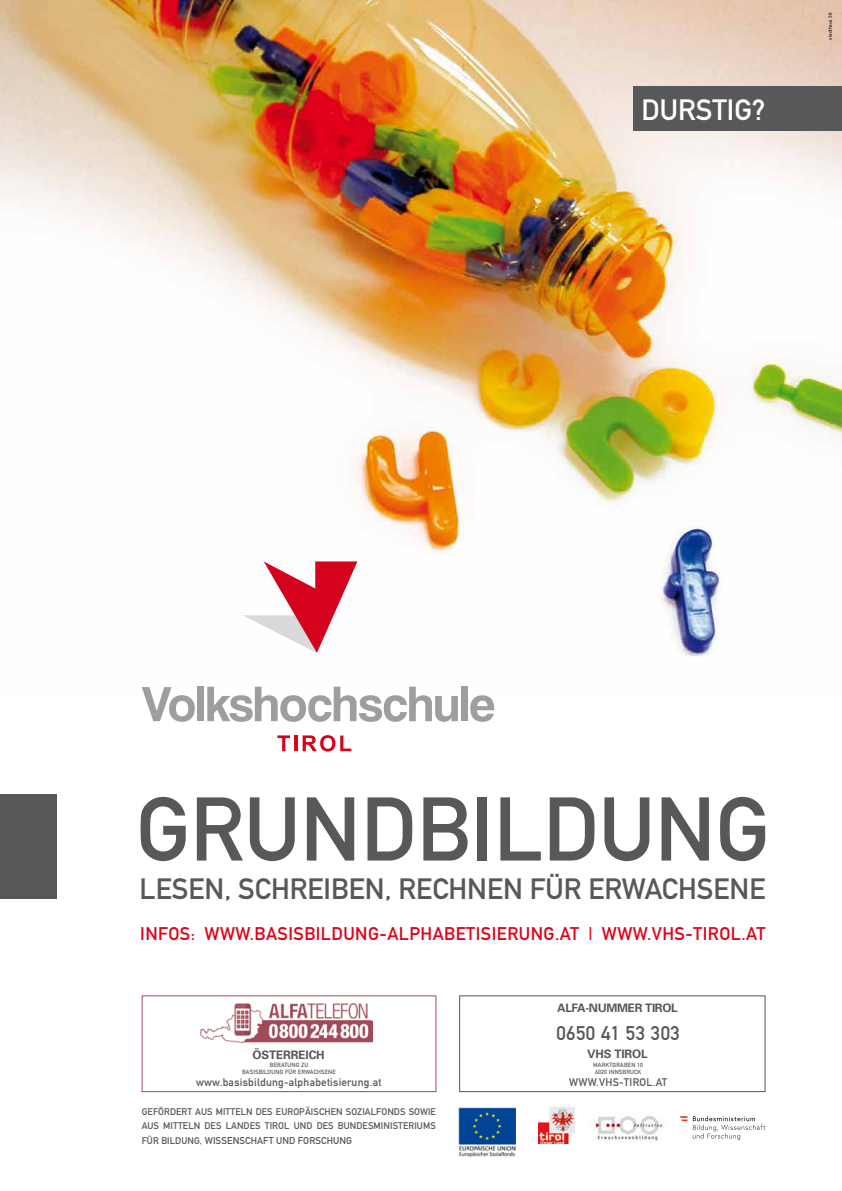
<style>
.page{position:relative;width:842px;height:1191px;background:#fff}
.page>*{position:absolute;margin:0;border:0;box-sizing:border-box;transform-origin:0 0}
.t1{font:88.7px "DIN Mittelschrift";color:#58585a}
.t2{font:29px "DIN Mittelschrift";color:#58585a}
.t3{font:29px "DIN Mittelschrift";color:#fff}
.t4{font:19.5px "DIN Mittelschrift";letter-spacing:.025em;color:#58585a}
.t5{font:18.1px "DIN Mittelschrift";letter-spacing:.025em;color:#e2001a}
.t6{font:700 11.7px "Univers";letter-spacing:-.01em;color:#58585a}
.t7{font:10.9px "DIN Mittelschrift";letter-spacing:.025em;color:#58585a}
.t8{font:9.8px "DIN Mittelschrift";letter-spacing:.01em;color:#58585a}
.t9{font:9.5px/14.4px "DIN Mittelschrift";letter-spacing:.01em;color:#58585a}
.t10{font:6px/7.2px "DIN Mittelschrift";letter-spacing:.025em;color:#58585a}
.t11{font:4.5px "Chalet London Nineteen Sixty";color:#000}
.s1{font-size:9.5px}
</style>
<div class="page">
<img style="left:0;top:0;width:842px;height:697px">
<div style="left:142px;top:995px;width:294px;height:97px;border:1px solid #a24b5a"></div>
<div style="left:633px;top:86px;width:209px;height:44px;background:#58585a"></div>
<div style="left:0;top:794px;width:57px;height:104px;background:#58585a"></div>
<div style="left:459px;top:995px;width:306px;height:97px;border:1px solid #58585a"></div>
<img style="left:200px;top:1003px;width:173px;height:39px">
<svg style="left:242px;top:561px;width:115px;height:92px"></svg>
<svg style="left:277px;top:735px;width:13px;height:16px"></svg>
<hr style="left:294px;top:735px;width:3px;height:16px;background:#d4021d">
<svg style="left:303px;top:735px;width:48px;height:16px"></svg>
<svg style="left:142px;top:687px;width:53px;height:35px"></svg>
<div style="left:198px;top:686px;width:6px;height:35px;background:#9c9e9f"></div>
<svg style="left:207px;top:686px;width:251px;height:36px"></svg>
<div style="left:461px;top:686px;width:7px;height:35px;background:#9c9e9f"></div>
<svg style="left:470px;top:695px;width:24px;height:27px"></svg>
<img style="left:459px;top:1107px;width:57px;height:49px">
<img style="left:539px;top:1108px;width:35px;height:35px">
<img style="left:592px;top:1116px;width:71px;height:27px">
<svg style="left:693px;top:1116px;width:72px;height:24px"></svg>
<svg style="left:680px;top:1116px;width:7px;height:5px"></svg>
<h2 class="t3" style="left:642px;top:93px;width:125px">DURSTIG?</h2>
<p class="t11" style="left:827px;top:40px;width:28px;rotate:-90deg">stadthaus 38</p>
<h1 class="t1" style="left:136px;top:777px;width:635px">GRUNDBILDUNG</h1>
<h2 class="t2" style="left:140px;top:871px;width:627px">LESEN, SCHREIBEN, RECHNEN FÜR ERWACHSENE</h2>
<h3 class="t5" style="left:140px;top:923px;width:627px">INFOS: WWW.BASISBILDUNG-ALPHABETISIERUNG.AT | WWW.VHS-TIROL.AT</h3>
<p class="t6" style="left:253px;top:1047px;width:74px">ÖSTERREICH</p>
<p class="t7" style="left:196px;top:1075px;width:187px">www.basisbildung-alphabetisierung.at</p>
<p class="t9" style="left:142px;top:1104px;width:296px">GEFÖRDERT AUS MITTELN DES EUROPÄISCHEN SOZIALFONDS SOWIE<br>AUS MITTELN DES LANDES TIROL UND DES BUNDESMINISTERIUMS</p>
<p class="t8" style="left:142px;top:1134px;width:212px"><span class="s1">FÜR BILDUNG,</span> WISSENSCHAFT UND FORSCHUNG</p>
<p class="t10" style="left:242px;top:1061px;width:95px;text-align:center">BERATUNG ZU<br>BASISBILDUNG FÜR ERWACHSENE</p>
<p class="t6" style="left:557px;top:1000px;width:122px">ALFA-NUMMER TIROL</p>
<h3 class="t4" style="left:556px;top:1021px;width:125px">0650 41 53 303</h3>
<p class="t6" style="left:587px;top:1046px;width:62px">VHS TIROL</p>
<p class="t7" style="left:569px;top:1075px;width:100px">WWW.VHS-TIROL.AT</p>
<p class="t10" style="left:593px;top:1061px;width:51px">MARKTGRABEN 10<br>6020 INNSBRUCK</p>
</div>
